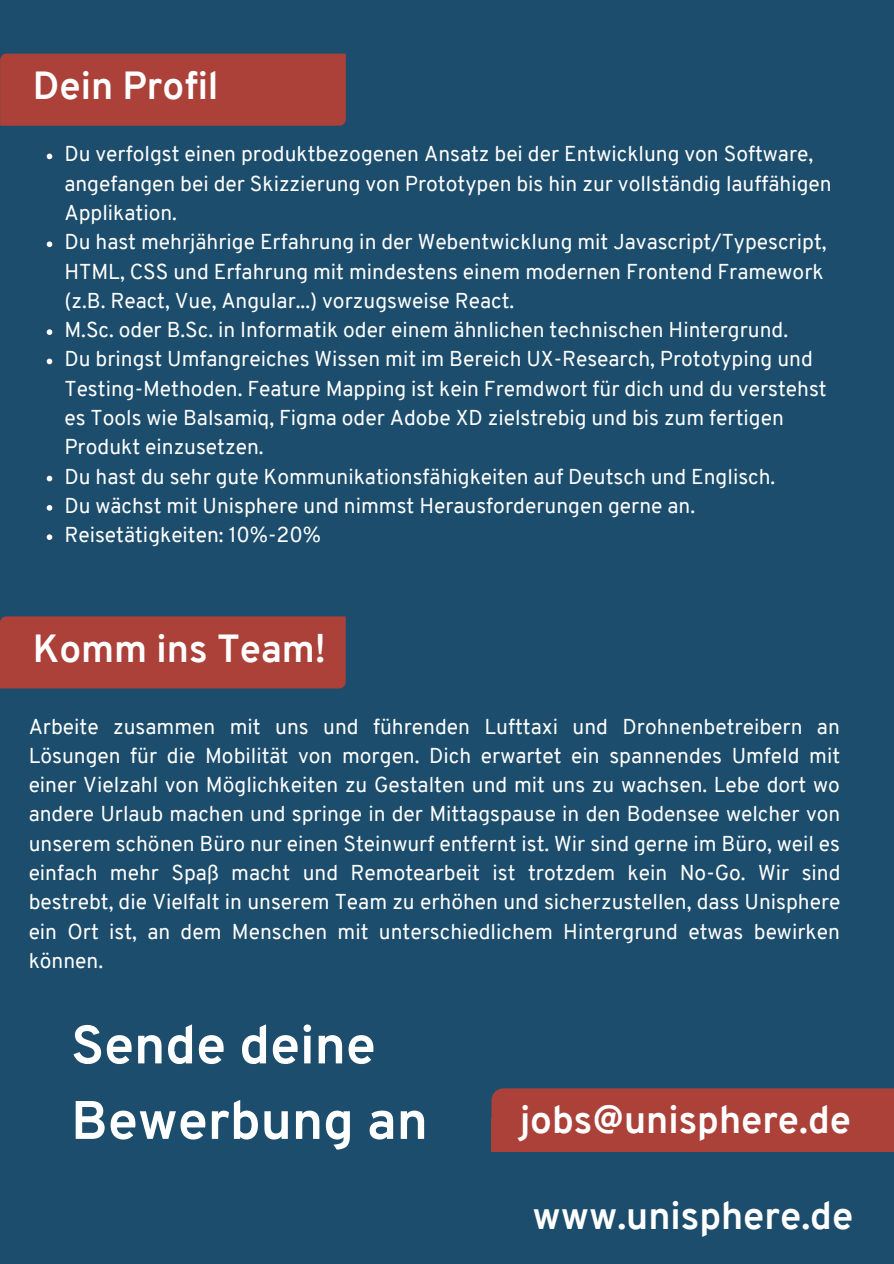
<style>
.page{position:relative;width:894px;height:1264px;background:#fff}
.page>*{position:absolute;margin:0;border:0;box-sizing:border-box;transform-origin:0 0}
.t1{font:700 54px/75.4px "Overpass";color:#fff}
.t2{font:700 38.25px "Overpass";color:#fff}
.t3{font:21px/29.2px "Overpass";color:#fff;text-align:justify}
</style>
<div class="page">
<div style="left:0;top:0;width:893px;height:1263px;background:#1c4d6c"></div>
<div style="left:491px;top:1088px;width:402px;height:30px;background:#ab4139"></div>
<div style="left:491px;top:1118px;width:402px;height:33px;background:#ab4139"></div>
<div style="left:0;top:616px;width:345px;height:72px;background:#ab4139"></div>
<svg style="left:47px;top:154px;width:5px;height:5px"></svg>
<svg style="left:47px;top:241px;width:5px;height:6px"></svg>
<svg style="left:47px;top:329px;width:5px;height:6px"></svg>
<svg style="left:47px;top:358px;width:5px;height:6px"></svg>
<svg style="left:47px;top:476px;width:5px;height:5px"></svg>
<svg style="left:47px;top:505px;width:5px;height:5px"></svg>
<svg style="left:47px;top:534px;width:5px;height:6px"></svg>
<div style="left:0;top:54px;width:346px;height:72px;background:#ab4139"></div>
<h2 class="t2" style="left:33px;top:70px;width:187px">Dein Profil</h2>
<p class="t3" style="left:64px;top:142px;width:768px;text-align:left">Du verfolgst einen produktbezogenen Ansatz bei der Entwicklung von Software, angefangen bei der Skizzierung von Prototypen bis hin zur vollständig lauffähigen Applikation.<br>Du hast mehrjährige Erfahrung in der Webentwicklung mit Javascript/Typescript, HTML, CSS und Erfahrung mit mindestens einem modernen Frontend Framework (z.B. React, Vue, Angular...) vorzugsweise React.<br>M.Sc. oder B.Sc. in Informatik oder einem ähnlichen technischen Hintergrund.<br>Du bringst Umfangreiches Wissen mit im Bereich UX-Research, Prototyping und Testing-Methoden. Feature Mapping ist kein Fremdwort für dich und du verstehst es Tools wie Balsamiq, Figma oder Adobe XD zielstrebig und bis zum fertigen Produkt einzusetzen.<br>Du hast du sehr gute Kommunikationsfähigkeiten auf Deutsch und Englisch.<br>Du wächst mit Unisphere und nimmst Herausforderungen gerne an.<br>Reisetätigkeiten: 10%-20%</p>
<h2 class="t2" style="left:33px;top:633px;width:294px">Komm ins Team!</h2>
<p class="t3" style="left:29px;top:713px;width:813px">Arbeite zusammen mit uns und führenden Lufttaxi und Drohnenbetreibern an Lösungen für die Mobilität von morgen. Dich erwartet ein spannendes Umfeld mit einer Vielzahl von Möglichkeiten zu Gestalten und mit uns zu wachsen. Lebe dort wo andere Urlaub machen und springe in der Mittagspause in den Bodensee welcher von unserem schönen Büro nur einen Steinwurf entfernt ist. Wir sind gerne im Büro, weil es einfach mehr Spaß macht und Remotearbeit ist trotzdem kein No-Go. Wir sind bestrebt, die Vielfalt in unserem Team zu erhöhen und sicherzustellen, dass Unisphere ein Ort ist, an dem Menschen mit unterschiedlichem Hintergrund etwas bewirken können.</p>
<h1 class="t1" style="left:71px;top:1012px;width:358px">Sende deine<br>Bewerbung an</h1>
<h2 class="t2" style="left:520px;top:1104px;width:332px">jobs@unisphere.de</h2>
<h2 class="t2" style="left:532px;top:1199px;width:322px">www.unisphere.de</h2>
</div>
